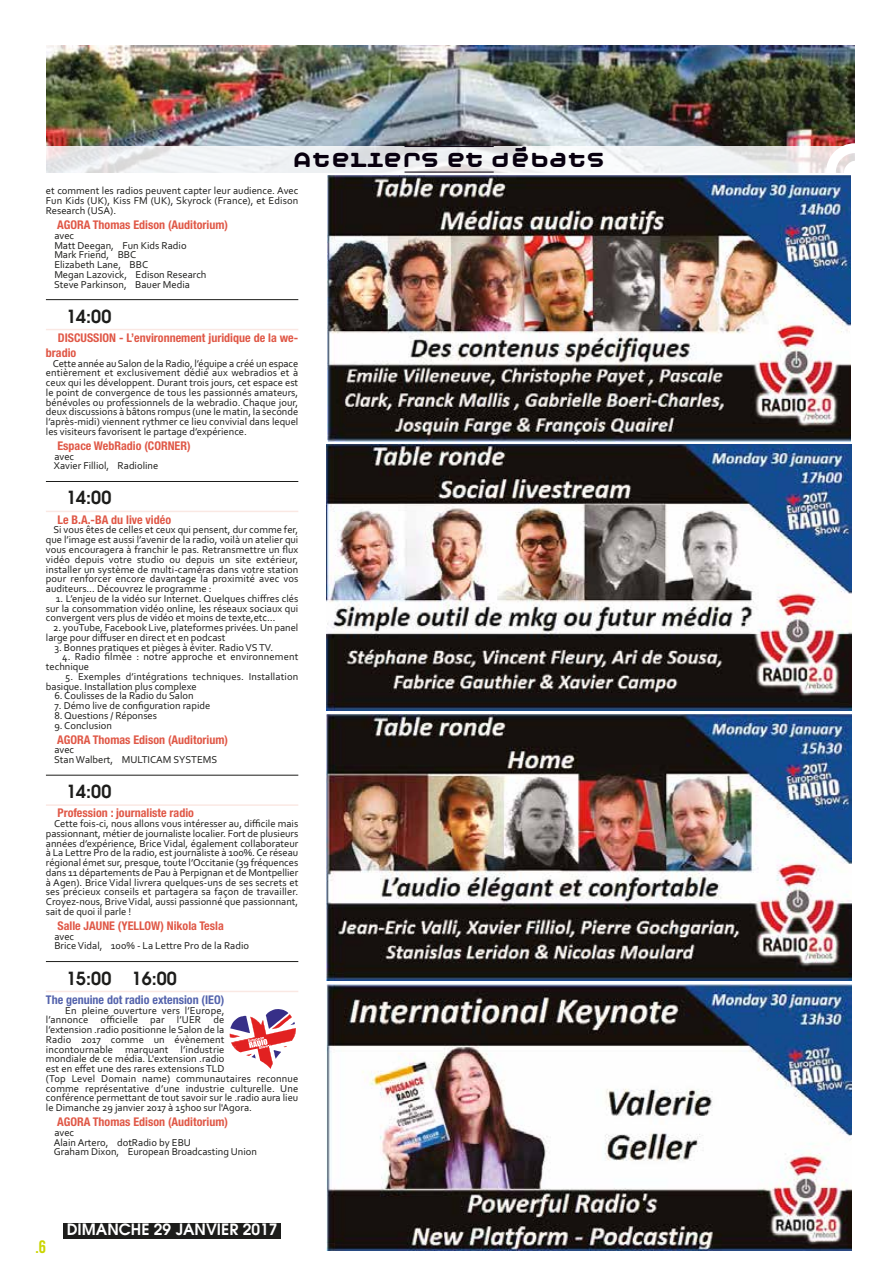
<style>
.page{position:relative;width:895px;height:1266px;background:#fff}
.page>*{position:absolute;margin:0;border:0;box-sizing:border-box;transform-origin:0 0}
.t1{font:700 21.45px "Moby";color:#08000f}
.t2{font:600 18px "Avant Garde";color:#1d1d1b}
.t3{font:18px "Bebas Neue";color:#cad500}
.t4{font:600 15.45px "Avant Garde";color:#fff}
.t5{font:700 condensed 12px/15px "Helvetica Neue";color:#e05847}
.t6{font:700 condensed 12px "Helvetica Neue";color:#5463ac}
.t7{font:10.5px/9.8px "Corbel";color:#1d1d1b}
</style>
<div class="page">
<hr style="left:46px;top:299px;width:252px;height:1px;background:#1d1d1b">
<hr style="left:46px;top:329px;width:252px;height:1px;background:#fae8e3">
<hr style="left:46px;top:481px;width:252px;height:1px;background:#1d1d1b">
<hr style="left:46px;top:510px;width:252px;height:2px;background:#fbefec">
<hr style="left:46px;top:774px;width:252px;height:1px;background:#1d1d1b">
<hr style="left:46px;top:804px;width:252px;height:1px;background:#fcf0ed">
<hr style="left:46px;top:961px;width:252px;height:1px;background:#1d1d1b">
<hr style="left:46px;top:990px;width:252px;height:2px;background:#fbf0ed">
<img style="left:326px;top:444px;width:525px;height:266px">
<img style="left:327px;top:714px;width:524px;height:266px">
<img style="left:47px;top:45px;width:807px;height:101px">
<div style="left:35px;top:146px;width:827px;height:30px;background:#fff;opacity:.84"></div>
<hr style="left:404px;top:146px;width:90px;height:1px;background:#08000f">
<hr style="left:404px;top:172px;width:90px;height:1px;background:#08000f">
<svg style="left:826px;top:143px;width:36px;height:33px"></svg>
<img style="left:326px;top:984px;width:525px;height:266px">
<img style="left:327px;top:176px;width:523px;height:265px">
<div style="left:63px;top:1223px;width:218px;height:15px;background:#1d1d1b"></div>
<svg style="left:230px;top:1009px;width:66px;height:59px"></svg>
<h1 class="t1" style="left:292px;top:146px;width:314px">ATELIERS ET DÉBATS</h1>
<p class="t7" style="left:46px;top:186px;width:254px;text-align:justify">et comment les radios peuvent capter leur audience. Avec Fun Kids (UK), Kiss FM (UK), Skyrock (France), et Edison Research (USA).</p>
<p class="t5" style="left:57px;top:216px;width:172px">AGORA Thomas Edison (Auditorium)</p>
<p class="t7" style="left:54px;top:230px;width:154px">avec<br>Matt Deegan, Fun Kids Radio<br>Mark Friend, BBC<br>Elizabeth Lane, BBC<br>Megan Lazovick, Edison Research<br>Steve Parkinson, Bauer Media</p>
<h2 class="t2" style="left:66px;top:304px;width:47px">14:00</h2>
<p class="t5" style="left:46px;top:329px;width:254px;text-indent:12px">DISCUSSION - L’environnement juridique de la we&shy;bradio</p>
<p class="t7" style="left:46px;top:358px;width:254px;text-align:justify;text-indent:7px">Cette année au Salon de la Radio, l’équipe a créé un espace entièrement et exclusivement dédié aux webradios et à ceux qui les développent. Durant trois jours, cet espace est le point de convergence de tous les passionnés amateurs, bénévoles ou professionnels de la webradio. Chaque jour, deux discussions à bâtons rompus (une le matin, la seconde l’après-midi) viennent rythmer ce lieu convivial dans lequel les visiteurs favorisent le partage d’expérience.</p>
<p class="t5" style="left:57px;top:437px;width:135px">Espace WebRadio (CORNER)</p>
<p class="t7" style="left:54px;top:451px;width:106px">avec<br>Xavier Filliol, Radioline</p>
<h2 class="t2" style="left:66px;top:486px;width:47px">14:00</h2>
<p class="t5" style="left:57px;top:511px;width:115px">Le B.A.-BA du live vidéo</p>
<p class="t7" style="left:46px;top:525px;width:254px;text-align:justify;text-indent:7px">Si vous êtes de celles et ceux qui pensent, dur comme fer, que l’image est aussi l’avenir de la radio, voilà un atelier qui vous encouragera à franchir le pas. Retransmettre un flux vidéo depuis votre studio ou depuis un site extérieur, installer un système de multi-caméras dans votre station pour renforcer encore davantage la proximité avec vos auditeurs… Découvrez le programme :</p>
<p class="t7" style="left:46px;top:593px;width:254px;text-align:justify;text-indent:10px">1. L’enjeu de la vidéo sur Internet. Quelques chiffres clés sur la consommation vidéo online, les réseaux sociaux qui convergent vers plus de vidéo et moins de texte,etc…</p>
<p class="t7" style="left:46px;top:622px;width:254px;text-indent:7px">2. youTube, Facebook Live, plateformes privées. Un panel large pour diffuser en direct et en podcast</p>
<p class="t7" style="left:54px;top:642px;width:220px">3. Bonnes pratiques et pièges à éviter. Radio VS TV.</p>
<p class="t7" style="left:46px;top:651px;width:254px;text-indent:16px">4. Radio filmée : notre approche et environnement technique</p>
<p class="t7" style="left:46px;top:671px;width:254px;text-indent:19px">5. Exemples d’intégrations techniques. Installation basique. Installation plus complexe</p>
<p class="t7" style="left:54px;top:690px;width:141px">6. Coulisses de la Radio du Salon</p>
<p class="t7" style="left:54px;top:700px;width:157px">7. Démo live de configuration rapide</p>
<p class="t7" style="left:54px;top:710px;width:104px">8. Questions / Réponses</p>
<p class="t7" style="left:54px;top:720px;width:59px">9. Conclusion</p>
<p class="t5" style="left:57px;top:731px;width:172px">AGORA Thomas Edison (Auditorium)</p>
<p class="t7" style="left:54px;top:744px;width:165px">avec<br>Stan Walbert, MULTICAM SYSTEMS</p>
<h2 class="t2" style="left:66px;top:779px;width:47px">14:00</h2>
<p class="t5" style="left:57px;top:804px;width:138px">Profession : journaliste radio</p>
<p class="t7" style="left:46px;top:818px;width:254px;text-align:justify;text-indent:8px">Cette fois-ci, nous allons vous intéresser au, difficile mais passionnant, métier de journaliste localier. Fort de plusieurs années d’expérience, Brice Vidal, également collaborateur à La Lettre Pro de la radio, est journaliste à 100%. Ce réseau régional émet sur, presque, toute l’Occitanie (39 fréquences dans 11 départements de Pau à Perpignan et de Montpellier à Agen). Brice Vidal livrera quelques-uns de ses secrets et ses précieux conseils et partagera sa façon de travailler.<br>Croyez-nous, Brive Vidal, aussi passionné que passionnant, sait de quoi il parle !</p>
<p class="t5" style="left:57px;top:917px;width:168px">Salle JAUNE (YELLOW) Nikola Tesla</p>
<p class="t7" style="left:54px;top:931px;width:196px">avec<br>Brice Vidal, 100% - La Lettre Pro de la Radio</p>
<h2 class="t2" style="left:66px;top:965px;width:112px">15:00 16:00</h2>
<p class="t6" style="left:46px;top:989px;width:180px">The genuine dot radio extension (IEO)</p>
<p class="t7" style="left:46px;top:1004px;width:254px;text-indent:19px">En pleine ouverture vers l’Europe,<br>l’annonce officielle par l’UER de<br>l’extension .radio positionne le Salon de la<br>Radio 2017 comme un évènement<br>incontournable marquant l’industrie<br>mondiale de ce média. L'extension .radio<br>est en effet une des rares extensions TLD<br>(Top Level Domain name) communautaires reconnue comme représentative d’une industrie culturelle. Une conférence permettant de tout savoir sur le .radio aura lieu le Dimanche 29 janvier 2017 à 15h00 sur l'Agora.</p>
<p class="t5" style="left:57px;top:1113px;width:172px">AGORA Thomas Edison (Auditorium)</p>
<p class="t7" style="left:54px;top:1127px;width:204px">avec<br>Alain Artero, dotRadio by EBU<br>Graham Dixon, European Broadcasting Union</p>
<h2 class="t3" style="left:35px;top:1235px;width:12px">.6</h2>
<h3 class="t4" style="left:67px;top:1218px;width:212px">DIMANCHE 29 JANVIER 2017</h3>
</div>
